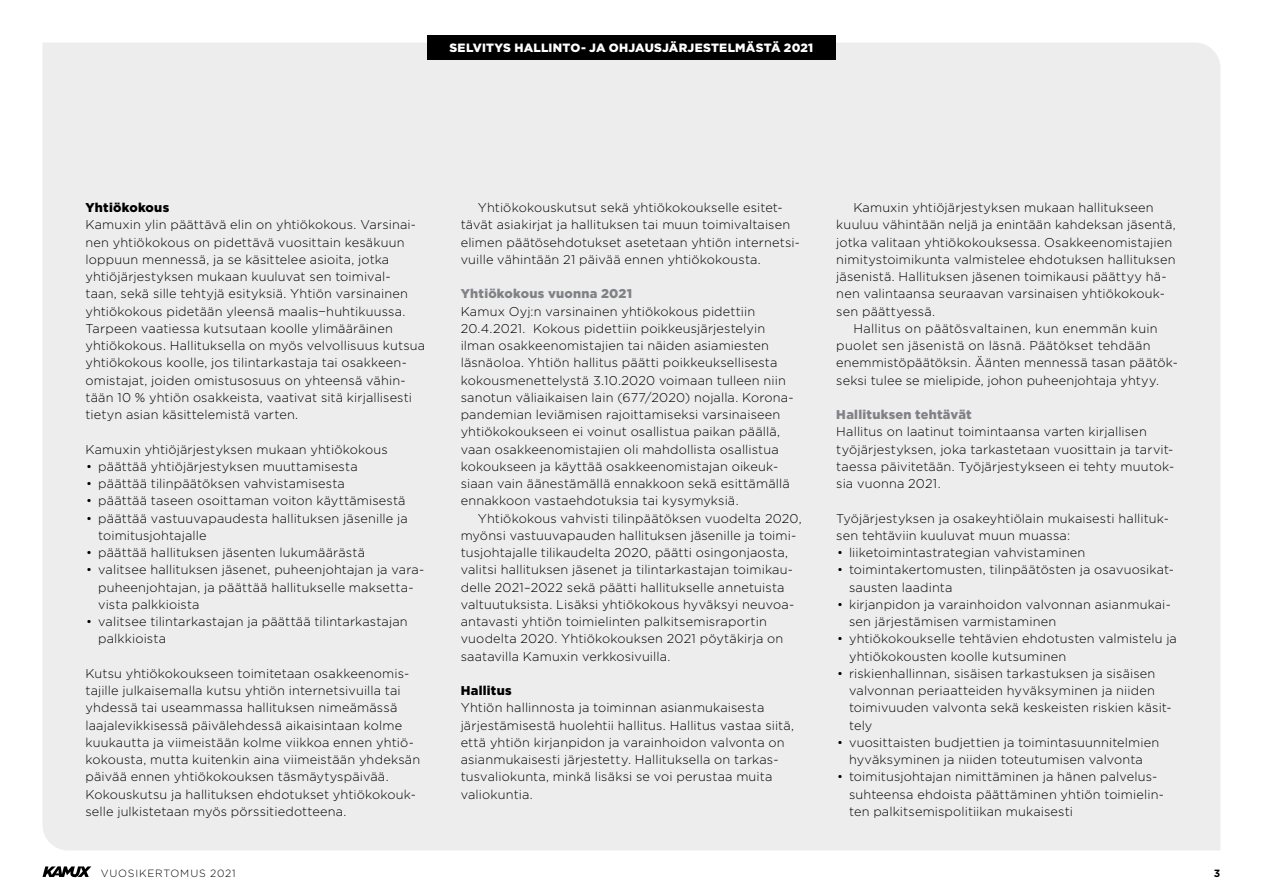
<style>
.page{position:relative;width:1263px;height:893px;background:#fff}
.page>*{position:absolute;margin:0;border:0;box-sizing:border-box;transform-origin:0 0}
.t1{font:300 12.75px/17.2px "Gotham";letter-spacing:.01em;color:#000}
.t2{font:900 12.75px "Gotham";letter-spacing:.02em;color:#808285}
.t3{font:900 12.75px "Gotham";letter-spacing:.02em;color:#000}
.t4{font:900 12px "Gotham";letter-spacing:.015em;color:#fff}
.t5{font:300 10.5px "Gotham";letter-spacing:.08em;color:#000}
.t6{font:700 10.5px "Gotham";color:#000}
</style>
<div class="page">
<div style="left:43px;top:43px;width:1177px;height:807px;background:#ededee"></div>
<svg style="left:43px;top:866px;width:48px;height:11px"></svg>
<div style="left:427px;top:35px;width:408px;height:25px;background:#000"></div>
<p class="t4" style="left:449px;top:40px;width:365px">SELVITYS HALLINTO- JA OHJAUSJÄRJESTELMÄSTÄ 2021</p>
<p class="t3" style="left:85px;top:199px;width:85px">Yhtiökokous</p>
<p class="t1" style="left:85px;top:216px;width:341px">Kamuxin ylin päättävä elin on yhtiökokous. Varsinai&shy;nen yhtiökokous on pidettävä vuosittain kesäkuun loppuun mennessä, ja se käsittelee asioita, jotka yhtiöjärjestyksen mukaan kuuluvat sen toimival&shy;taan, sekä sille tehtyjä esityksiä. Yhtiön varsinainen yhtiökokous pidetään yleensä maalis−huhtikuussa.<br>Tarpeen vaatiessa kutsutaan koolle ylimääräinen yhtiökokous. Hallituksella on myös velvollisuus kutsua yhtiökokous koolle, jos tilintarkastaja tai osakkeen&shy;omistajat, joiden omistusosuus on yhteensä vähin&shy;tään 10 % yhtiön osakkeista, vaativat sitä kirjallisesti tietyn asian käsittelemistä varten.</p>
<p class="t1" style="left:85px;top:440px;width:304px">Kamuxin yhtiöjärjestyksen mukaan yhtiökokous</p>
<p class="t1" style="left:86px;top:457px;width:273px">• päättää yhtiöjärjestyksen muuttamisesta</p>
<p class="t1" style="left:86px;top:475px;width:260px">• päättää tilinpäätöksen vahvistamisesta</p>
<p class="t1" style="left:86px;top:492px;width:321px">• päättää taseen osoittaman voiton käyttämisestä</p>
<p class="t1" style="left:98px;top:509px;width:311px;text-indent:-12px">• päättää vastuuvapaudesta hallituksen jäsenille ja toimitusjohtajalle</p>
<p class="t1" style="left:86px;top:544px;width:280px">• päättää hallituksen jäsenten lukumäärästä</p>
<p class="t1" style="left:98px;top:561px;width:328px;text-indent:-12px">• valitsee hallituksen jäsenet, puheenjohtajan ja vara&shy;puheenjohtajan, ja päättää hallitukselle maksetta&shy;vista palkkioista</p>
<p class="t1" style="left:98px;top:613px;width:311px;text-indent:-12px">• valitsee tilintarkastajan ja päättää tilintarkastajan palkkioista</p>
<p class="t1" style="left:85px;top:664px;width:336px">Kutsu yhtiökokoukseen toimitetaan osakkeenomis&shy;tajille julkaisemalla kutsu yhtiön internetsivuilla tai yhdessä tai useammassa hallituksen nimeämässä laajalevikkisessä päivälehdessä aikaisintaan kolme kuukautta ja viimeistään kolme viikkoa ennen yhtiö&shy;kokousta, mutta kuitenkin aina viimeistään yhdeksän päivää ennen yhtiökokouksen täsmäytyspäivää.<br>Kokouskutsu ja hallituksen ehdotukset yhtiökokouk&shy;selle julkistetaan myös pörssitiedotteena.</p>
<p class="t1" style="left:461px;top:199px;width:341px;text-indent:17px">Yhtiökokouskutsut sekä yhtiökokoukselle esitet&shy;tävät asiakirjat ja hallituksen tai muun toimivaltaisen elimen päätösehdotukset asetetaan yhtiön internetsi&shy;vuille vähintään 21 päivää ennen yhtiökokousta.</p>
<p class="t2" style="left:461px;top:285px;width:173px">Yhtiökokous vuonna 2021</p>
<p class="t1" style="left:461px;top:302px;width:334px">Kamux Oyj:n varsinainen yhtiökokous pidettiin 20.4.2021. Kokous pidettiin poikkeusjärjestelyin ilman osakkeenomistajien tai näiden asiamiesten läsnäoloa. Yhtiön hallitus päätti poikkeuksellisesta kokousmenettelystä 3.10.2020 voimaan tulleen niin sanotun väliaikaisen lain (677/2020) nojalla. Korona&shy;pandemian leviämisen rajoittamiseksi varsinaiseen yhtiökokoukseen ei voinut osallistua paikan päällä, vaan osakkeenomistajien oli mahdollista osallistua kokoukseen ja käyttää osakkeenomistajan oikeuk&shy;siaan vain äänestämällä ennakkoon sekä esittämällä ennakkoon vastaehdotuksia tai kysymyksiä.</p>
<p class="t1" style="left:461px;top:509px;width:343px;text-indent:17px">Yhtiökokous vahvisti tilinpäätöksen vuodelta 2020, myönsi vastuuvapauden hallituksen jäsenille ja toimi&shy;tusjohtajalle tilikaudelta 2020, päätti osingonjaosta, valitsi hallituksen jäsenet ja tilintarkastajan toimikau&shy;delle 2021–2022 sekä päätti hallitukselle annetuista valtuutuksista. Lisäksi yhtiökokous hyväksyi neuvoa&shy;antavasti yhtiön toimielinten palkitsemisraportin vuodelta 2020. Yhtiökokouksen 2021 pöytäkirja on saatavilla Kamuxin verkkosivuilla.</p>
<p class="t3" style="left:461px;top:682px;width:52px">Hallitus</p>
<p class="t1" style="left:461px;top:699px;width:335px">Yhtiön hallinnosta ja toiminnan asianmukaisesta järjestämisestä huolehtii hallitus. Hallitus vastaa siitä, että yhtiön kirjanpidon ja varainhoidon valvonta on asianmukaisesti järjestetty. Hallituksella on tarkas&shy;tusvaliokunta, minkä lisäksi se voi perustaa muita valiokuntia.</p>
<p class="t1" style="left:836px;top:199px;width:341px;text-indent:17px">Kamuxin yhtiöjärjestyksen mukaan hallitukseen kuuluu vähintään neljä ja enintään kahdeksan jäsentä, jotka valitaan yhtiökokouksessa. Osakkeenomistajien nimitystoimikunta valmistelee ehdotuksen hallituksen jäsenistä. Hallituksen jäsenen toimikausi päättyy hä&shy;nen valintaansa seuraavan varsinaisen yhtiökokouk&shy;sen päättyessä.</p>
<p class="t1" style="left:836px;top:319px;width:341px;text-indent:17px">Hallitus on päätösvaltainen, kun enemmän kuin puolet sen jäsenistä on läsnä. Päätökset tehdään enemmistöpäätöksin. Äänten mennessä tasan päätök&shy;seksi tulee se mielipide, johon puheenjohtaja yhtyy.</p>
<p class="t2" style="left:836px;top:406px;width:137px">Hallituksen tehtävät</p>
<p class="t1" style="left:836px;top:423px;width:339px">Hallitus on laatinut toimintaansa varten kirjallisen työjärjestyksen, joka tarkastetaan vuosittain ja tarvit&shy;taessa päivitetään. Työjärjestykseen ei tehty muutok&shy;sia vuonna 2021.</p>
<p class="t1" style="left:836px;top:509px;width:334px">Työjärjestyksen ja osakeyhtiölain mukaisesti hallituk&shy;sen tehtäviin kuuluvat muun muassa:</p>
<p class="t1" style="left:837px;top:544px;width:250px">• liiketoimintastrategian vahvistaminen</p>
<p class="t1" style="left:849px;top:561px;width:326px;text-indent:-12px">• toimintakertomusten, tilinpäätösten ja osavuosikat&shy;sausten laadinta</p>
<p class="t1" style="left:849px;top:595px;width:323px;text-indent:-12px">• kirjanpidon ja varainhoidon valvonnan asianmukai&shy;sen järjestämisen varmistaminen</p>
<p class="t1" style="left:849px;top:630px;width:329px;text-indent:-12px">• yhtiökokoukselle tehtävien ehdotusten valmistelu ja yhtiökokousten koolle kutsuminen</p>
<p class="t1" style="left:849px;top:664px;width:324px;text-indent:-12px">• riskienhallinnan, sisäisen tarkastuksen ja sisäisen valvonnan periaatteiden hyväksyminen ja niiden toimivuuden valvonta sekä keskeisten riskien käsit&shy;tely</p>
<p class="t1" style="left:837px;top:733px;width:324px;text-align:center">• vuosittaisten budjettien ja toimintasuunnitelmien hyväksyminen ja niiden toteutumisen valvonta</p>
<p class="t1" style="left:849px;top:768px;width:316px;text-indent:-12px">• toimitusjohtajan nimittäminen ja hänen palvelus&shy;suhteensa ehdoista päättäminen yhtiön toimielin&shy;ten palkitsemispolitiikan mukaisesti</p>
<p class="t5" style="left:101px;top:867px;width:137px">VUOSIKERTOMUS 2021</p>
<p class="t6" style="left:1214px;top:866px;width:8px">3</p>
</div>
